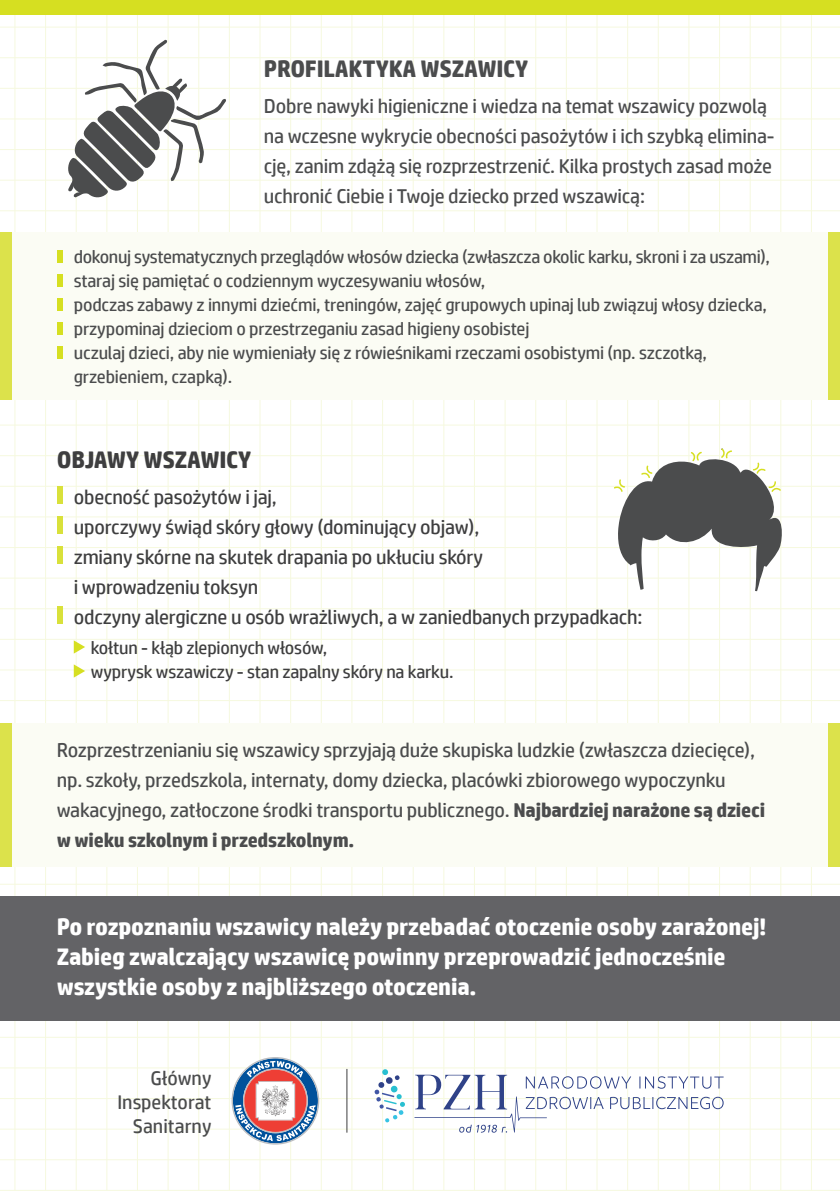
<style>
.page{position:relative;width:840px;height:1191px;background:#fff}
.page>*{position:absolute;margin:0;border:0;box-sizing:border-box;transform-origin:0 0}
.tekst_główny{font:700 24px/30px "HP Simplified";letter-spacing:-.01em;color:#fff}
.tekst_główny-2{font:700 24px "HP Simplified";letter-spacing:-.01em;color:#4b4c4d}
.tekst_główny-3{font:700 24px "HP Simplified";letter-spacing:-.01em;color:#3e3e3f}
.tekst_główny-4{font:20px/30px "HP Simplified";letter-spacing:-.01em;color:#4b4c4d}
.tekst_główny-5{font:20px/30px "HP Simplified";letter-spacing:-.01em;color:#3e3e3f}
.t1{font:19.8px/23.8px "HP Simplified";color:#4b4c4d;text-align:right}
.tekst_główny-6{font:18px/24px "HP Simplified";letter-spacing:-.01em;color:#4b4c4d}
.tekst_główny-7{font:18px "HP Simplified";letter-spacing:-.01em;color:#3e3e3f}
.s1{font-weight:700}
</style>
<div class="page">
<hr style="left:810px;top:0;width:1px;height:1191px;background:#f6f9df">
<hr style="left:780px;top:0;width:1px;height:1191px;background:#f6f9df">
<hr style="left:749px;top:0;width:1px;height:1191px;background:#f6f9df">
<hr style="left:718px;top:0;width:1px;height:1191px;background:#f6f9df">
<hr style="left:688px;top:0;width:1px;height:1191px;background:#f6f9df">
<hr style="left:657px;top:0;width:1px;height:1191px;background:#f6f9df">
<hr style="left:627px;top:0;width:1px;height:1191px;background:#f6f9df">
<hr style="left:596px;top:0;width:1px;height:1191px;background:#f6f9df">
<hr style="left:565px;top:0;width:1px;height:1191px;background:#f6f9df">
<hr style="left:535px;top:0;width:1px;height:1191px;background:#f6f9df">
<hr style="left:504px;top:0;width:1px;height:1191px;background:#f6f9df">
<hr style="left:474px;top:0;width:1px;height:1191px;background:#f6f9df">
<hr style="left:443px;top:0;width:1px;height:1191px;background:#f6f9df">
<hr style="left:412px;top:0;width:1px;height:1191px;background:#f6f9df">
<hr style="left:382px;top:0;width:1px;height:1191px;background:#f6f9df">
<hr style="left:351px;top:0;width:1px;height:1191px;background:#f6f9df">
<hr style="left:321px;top:0;width:1px;height:1191px;background:#f6f9df">
<hr style="left:290px;top:0;width:1px;height:1191px;background:#f6f9df">
<hr style="left:259px;top:0;width:1px;height:1191px;background:#f6f9df">
<hr style="left:229px;top:0;width:1px;height:1191px;background:#f6f9df">
<hr style="left:198px;top:0;width:1px;height:1191px;background:#f6f9df">
<hr style="left:168px;top:0;width:1px;height:1191px;background:#f6f9df">
<hr style="left:137px;top:0;width:1px;height:1191px;background:#f6f9df">
<hr style="left:106px;top:0;width:1px;height:1191px;background:#f6f9df">
<hr style="left:76px;top:0;width:1px;height:1191px;background:#f6f9df">
<hr style="left:45px;top:0;width:1px;height:1191px;background:#f6f9df">
<hr style="left:15px;top:0;width:1px;height:1191px;background:#f6f9df">
<hr style="left:0;top:27px;width:839px;height:1px;background:#f6f9df">
<hr style="left:0;top:57px;width:839px;height:1px;background:#f6f9df">
<hr style="left:0;top:88px;width:839px;height:1px;background:#f6f9df">
<hr style="left:0;top:119px;width:839px;height:1px;background:#f6f9df">
<hr style="left:0;top:149px;width:839px;height:1px;background:#f6f9df">
<hr style="left:0;top:180px;width:839px;height:1px;background:#f6f9df">
<hr style="left:0;top:210px;width:839px;height:1px;background:#f6f9df">
<hr style="left:0;top:425px;width:839px;height:1px;background:#f6f9df">
<hr style="left:0;top:455px;width:839px;height:1px;background:#f6f9df">
<hr style="left:0;top:486px;width:839px;height:1px;background:#f6f9df">
<hr style="left:0;top:516px;width:839px;height:1px;background:#f6f9df">
<hr style="left:0;top:547px;width:839px;height:1px;background:#f6f9df">
<hr style="left:0;top:578px;width:839px;height:1px;background:#f6f9df">
<hr style="left:0;top:608px;width:839px;height:1px;background:#f6f9df">
<hr style="left:0;top:639px;width:839px;height:1px;background:#f6f9df">
<hr style="left:0;top:669px;width:839px;height:1px;background:#f6f9df">
<hr style="left:0;top:700px;width:839px;height:1px;background:#f6f9df">
<hr style="left:0;top:884px;width:839px;height:1px;background:#f6f9df">
<hr style="left:0;top:1037px;width:839px;height:1px;background:#f6f9df">
<hr style="left:0;top:1067px;width:839px;height:1px;background:#f6f9df">
<hr style="left:0;top:1098px;width:839px;height:1px;background:#f6f9df">
<hr style="left:0;top:1128px;width:839px;height:1px;background:#f6f9df">
<hr style="left:0;top:1159px;width:839px;height:1px;background:#f6f9df">
<hr style="left:0;top:1190px;width:839px;height:1px;background:#f6f9df">
<div style="left:0;top:0;width:839px;height:14px;background:#d6df21"></div>
<div style="left:0;top:896px;width:839px;height:124px;background:#636366"></div>
<div style="left:0;top:232px;width:12px;height:168px;background:#dce24b"></div>
<div style="left:827px;top:232px;width:12px;height:168px;background:#dce24b"></div>
<div style="left:12px;top:232px;width:815px;height:168px;background:#fbfcf4"></div>
<div style="left:0;top:723px;width:12px;height:143px;background:#dce24b"></div>
<div style="left:827px;top:723px;width:12px;height:143px;background:#dce24b"></div>
<div style="left:12px;top:723px;width:815px;height:143px;background:#fbfcf4"></div>
<div style="left:57px;top:250px;width:5px;height:13px;background:#d6df21"></div>
<div style="left:57px;top:274px;width:5px;height:13px;background:#d6df21"></div>
<div style="left:57px;top:298px;width:5px;height:13px;background:#d6df21"></div>
<div style="left:57px;top:322px;width:5px;height:13px;background:#d6df21"></div>
<div style="left:57px;top:346px;width:5px;height:13px;background:#d6df21"></div>
<div style="left:57px;top:486px;width:5px;height:17px;background:#d9e13b"></div>
<div style="left:57px;top:516px;width:5px;height:17px;background:#d9e13b"></div>
<div style="left:57px;top:546px;width:5px;height:17px;background:#d9e13b"></div>
<div style="left:57px;top:606px;width:5px;height:17px;background:#d9e13b"></div>
<svg style="left:74px;top:640px;width:11px;height:13px"></svg>
<svg style="left:74px;top:664px;width:11px;height:13px"></svg>
<svg style="left:66px;top:40px;width:160px;height:158px"></svg>
<svg style="left:613px;top:448px;width:171px;height:143px"></svg>
<svg style="left:231px;top:1057px;width:88px;height:87px"></svg>
<hr style="left:346px;top:1069px;width:1px;height:63px;background:#3e3e3f">
<svg style="left:381px;top:1069px;width:7px;height:6px"></svg>
<svg style="left:374px;top:1075px;width:31px;height:47px"></svg>
<svg style="left:414px;top:1074px;width:309px;height:58px"></svg>
<p class="tekst_główny-2" style="left:264px;top:53px;width:266px">PROFILAKTYKA WSZAWICY</p>
<p class="tekst_główny-4" style="left:264px;top:90px;width:512px">Dobre nawyki higieniczne i wiedza na temat wszawicy pozwolą na wczesne wykrycie obecności pasożytów i ich szybką elimina&shy;cję, zanim zdążą się rozprzestrzenić. Kilka prostych zasad może uchronić Ciebie i Twoje dziecko przed wszawicą:</p>
<p class="tekst_główny-6" style="left:74px;top:244px;width:697px">dokonuj systematycznych przeglądów włosów dziecka (zwłaszcza okolic karku, skroni i za uszami),</p>
<p class="tekst_główny-6" style="left:74px;top:268px;width:412px">staraj się pamiętać o codziennym wyczesywaniu włosów,</p>
<p class="tekst_główny-6" style="left:74px;top:292px;width:694px">podczas zabawy z innymi dziećmi, treningów, zajęć grupowych upinaj lub związuj włosy dziecka,</p>
<p class="tekst_główny-6" style="left:74px;top:316px;width:457px">przypominaj dzieciom o przestrzeganiu zasad higieny osobistej</p>
<p class="tekst_główny-6" style="left:74px;top:340px;width:634px">uczulaj dzieci, aby nie wymieniały się z rówieśnikami rzeczami osobistymi (np. szczotką, grzebieniem, czapką).</p>
<p class="tekst_główny-3" style="left:57px;top:443px;width:196px">OBJAWY WSZAWICY</p>
<p class="tekst_główny-5" style="left:74px;top:481px;width:204px">obecność pasożytów i jaj,</p>
<p class="tekst_główny-5" style="left:74px;top:511px;width:407px">uporczywy świąd skóry głowy (dominujący objaw),</p>
<p class="tekst_główny-5" style="left:74px;top:541px;width:411px">zmiany skórne na skutek drapania po ukłuciu skóry i wprowadzeniu toksyn</p>
<p class="tekst_główny-5" style="left:74px;top:601px;width:569px">odczyny alergiczne u osób wrażliwych, a w zaniedbanych przypadkach:</p>
<p class="tekst_główny-7" style="left:91px;top:635px;width:238px">kołtun - kłąb zlepionych włosów,</p>
<p class="tekst_główny-7" style="left:91px;top:659px;width:364px">wyprysk wszawiczy - stan zapalny skóry na karku.</p>
<p class="tekst_główny-4" style="left:57px;top:735px;width:709px">Rozprzestrzenianiu się wszawicy sprzyjają duże skupiska ludzkie (zwłaszcza dziecięce), np. szkoły, przedszkola, internaty, domy dziecka, placówki zbiorowego wypoczynku wakacyjnego, zatłoczone środki transportu publicznego. <span class="s1">Najbardziej narażone są dzieci w wieku szkolnym i przedszkolnym.</span></p>
<p class="tekst_główny" style="left:57px;top:911px;width:711px">Po rozpoznaniu wszawicy należy przebadać otoczenie osoby zarażonej!</p>
<p class="tekst_główny" style="left:57px;top:941px;width:670px">Zabieg zwalczający wszawicę powinny przeprowadzić jednocześnie wszystkie osoby z najbliższego otoczenia.</p>
<p class="t1" style="left:117px;top:1066px;width:95px">Główny<br>Inspektorat<br>Sanitarny</p>
</div>
